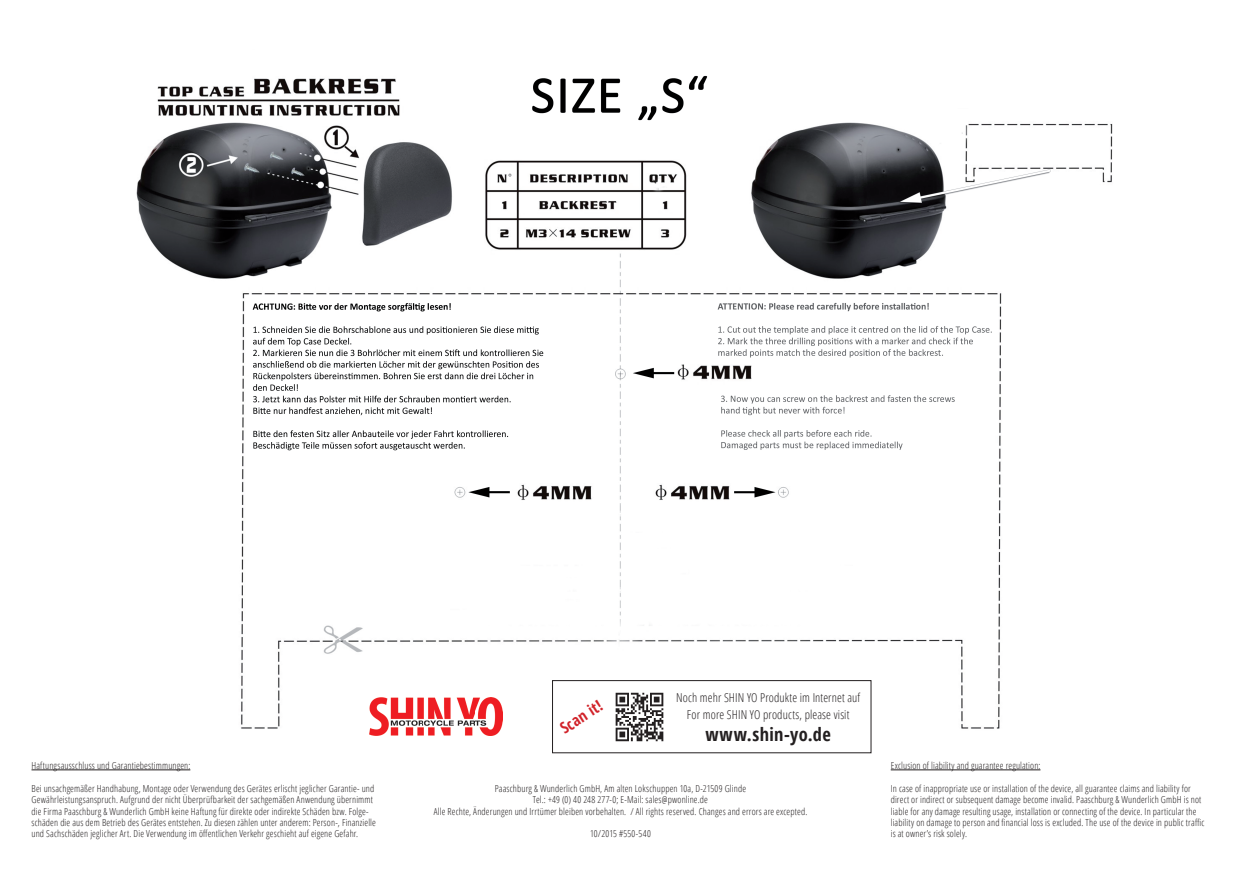
<style>
.page{position:relative;width:1241px;height:869px;background:#fff}
.page>*{position:absolute;margin:0;border:0;box-sizing:border-box;transform-origin:0 0}
.t1{font:700 condensed 18.38px "Open Sans";letter-spacing:.02em;color:#231f20}
.t2{font:700 condensed 15.75px "Open Sans";color:#d1232a}
.t3{font:300 condensed 12.25px/16.8px "Open Sans";letter-spacing:.01em;color:#231f20;text-align:center}
.t4{font:300 condensed 9.62px/11.4px "Open Sans";letter-spacing:.015em;color:#231f20}
</style>
<div class="page">
<img style="left:136px;top:75px;width:977px;height:654px">
<div style="left:313px;top:668px;width:615px;height:169px;background:#fff"></div>
<img style="left:369px;top:697px;width:133px;height:38px">
<img style="left:615px;top:692px;width:49px;height:50px">
<div style="left:552px;top:679px;width:319px;height:73px;border:1px solid #231f20"></div>
<hr style="left:890px;top:769px;width:150px;height:1px;background:#231f20">
<hr style="left:32px;top:769px;width:158px;height:1px;background:#231f20">
<h2 class="t2" style="left:555px;top:720px;width:48px;rotate:-33deg">Scan it!</h2>
<p class="t3" style="left:676px;top:688px;width:186px">Noch mehr SHIN YO Produkte im Internet auf<br>For more SHIN YO products, please visit</p>
<h1 class="t1" style="left:705px;top:721px;width:127px">www.shin-yo.de</h1>
<p class="t4" style="left:32px;top:759px;width:160px">Haftungsausschluss und Garantiebestimmungen:</p>
<p class="t4" style="left:32px;top:782px;width:346px">Bei unsachgemäßer Handhabung, Montage oder Verwendung des Gerätes erlischt jeglicher Garantie- und Gewährleistungsanspruch. Aufgrund der nicht Überprüfbarkeit der sachgemäßen Anwendung übernimmt die Firma Paaschburg &amp; Wunderlich GmbH keine Haftung für direkte oder indirekte Schäden bzw. Folge&shy;schäden die aus dem Betrieb des Gerätes entstehen. Zu diesen zählen unter anderem: Person-, Finanzielle und Sachschäden jeglicher Art. Die Verwendung im öffentlichen Verkehr geschieht auf eigene Gefahr.</p>
<p class="t4" style="left:433px;top:782px;width:375px;text-align:center">Paaschburg &amp; Wunderlich GmbH, Am alten Lokschuppen 10a, D-21509 Glinde<br>Tel.: +49 (0) 40 248 277-0; E-Mail: sales@pwonline.de<br>Alle Rechte, Änderungen und Irrtümer bleiben vorbehalten. / All rights reserved. Changes and errors are excepted.</p>
<p class="t4" style="left:590px;top:827px;width:62px">10/2015 #550-540</p>
<p class="t4" style="left:890px;top:759px;width:151px">Exclusion of liability and guarantee regulation:</p>
<p class="t4" style="left:890px;top:782px;width:315px">In case of inappropriate use or installation of the device, all guarantee claims and liability for direct or indirect or subsequent damage become invalid. Paaschburg &amp; Wunderlich GmbH is not liable for any damage resulting usage, installation or connecting of the device. In particular the liability on damage to person and financial loss is excluded. The use of the device in public traffic is at owner’s risk solely.</p>
</div>
